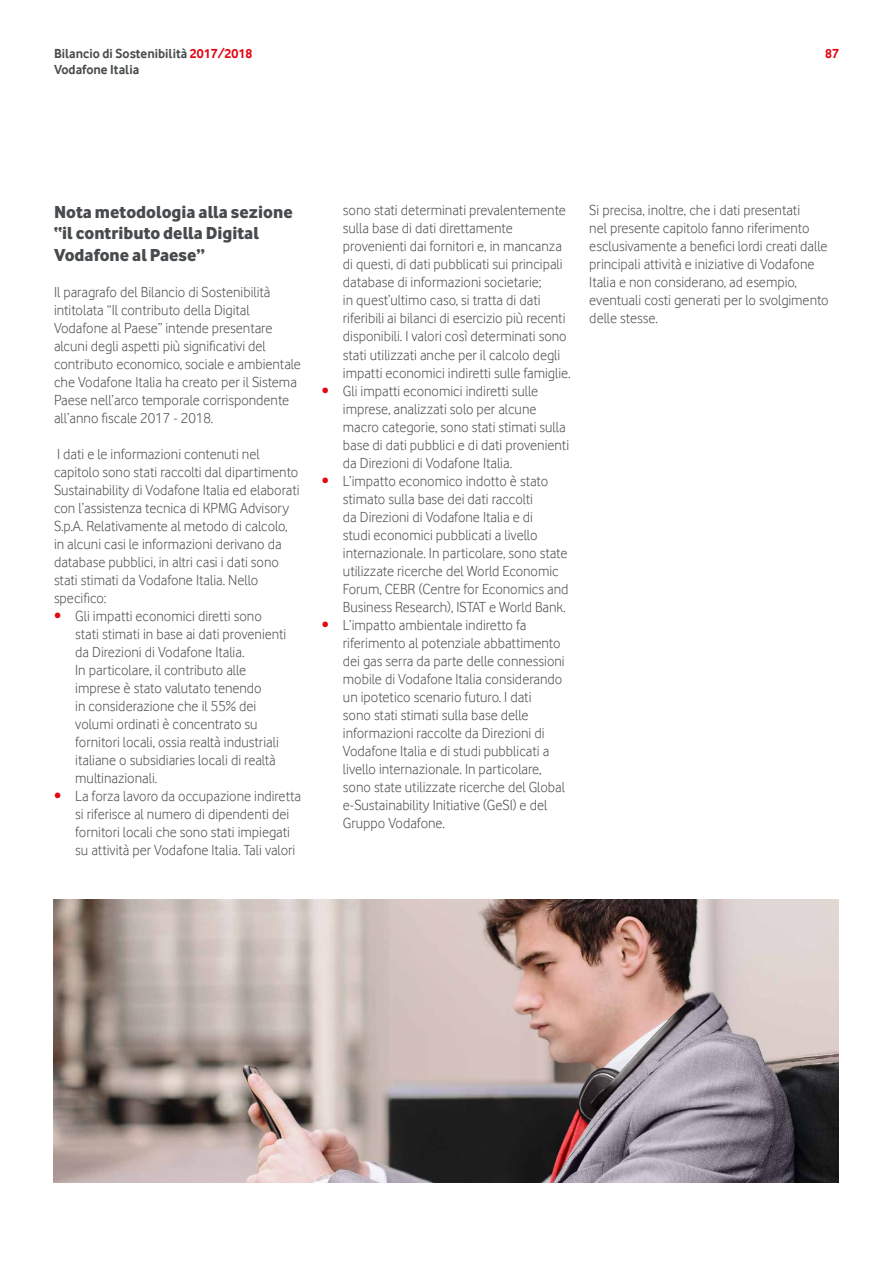
<style>
.page{position:relative;width:893px;height:1263px;background:#fff}
.page>*{position:absolute;margin:0;border:0;box-sizing:border-box;transform-origin:0 0}
.t1{font:700 18px/21.6px "Vodafone Lt";color:#484b4d}
.t2{font:15px/18px "Vodafone Lt";color:#484b4d}
.t3{font:700 13.5px "Vodafone Rg";color:#484b4d}
.t4{font:700 13.5px "Vodafone Rg";color:#e30613}
.s1{color:#e30613}
</style>
<div class="page">
<img style="left:54px;top:899px;width:785px;height:283px">
<p class="t3" style="left:54px;top:46px;width:200px">Bilancio di Sostenibilità <span class="s1">2017/2018</span></p>
<p class="t3" style="left:54px;top:61px;width:87px">Vodafone Italia</p>
<p class="t4" style="left:825px;top:46px;width:15px">87</p>
<p class="t1" style="left:54px;top:200px;width:240px">Nota metodologia alla sezione “il contributo della Digital<br>Vodafone al Paese”</p>
<p class="t2" style="left:54px;top:283px;width:248px">Il paragrafo del Bilancio di Sostenibilità intitolata “Il contributo della Digital Vodafone al Paese” intende presentare alcuni degli aspetti più significativi del contributo economico, sociale e ambientale che Vodafone Italia ha creato per il Sistema Paese nell’arco temporale corrispondente all’anno fiscale 2017 - 2018.</p>
<p class="t2" style="left:54px;top:445px;width:247px">I dati e le informazioni contenuti nel capitolo sono stati raccolti dal dipartimento Sustainability di Vodafone Italia ed elaborati con l’assistenza tecnica di KPMG Advisory S.p.A. Relativamente al metodo di calcolo, in alcuni casi le informazioni derivano da database pubblici, in altri casi i dati sono stati stimati da Vodafone Italia. Nello specifico:</p>
<p class="t2" style="left:75px;top:607px;width:213px;text-indent:-21px"><span class="s1">•</span> Gli impatti economici diretti sono stati stimati in base ai dati provenienti da Direzioni di Vodafone Italia.<br>In particolare, il contributo alle imprese è stato valutato tenendo<br>in considerazione che il 55% dei volumi ordinati è concentrato su fornitori locali, ossia realtà industriali italiane o subsidiaries locali di realtà multinazionali.</p>
<p class="t2" style="left:75px;top:787px;width:227px;text-indent:-21px"><span class="s1">•</span> La forza lavoro da occupazione indiretta si riferisce al numero di dipendenti dei fornitori locali che sono stati impiegati su attività per Vodafone Italia. Tali valori</p>
<p class="t2" style="left:343px;top:201px;width:229px">sono stati determinati prevalentemente sulla base di dati direttamente provenienti dai fornitori e, in mancanza di questi, di dati pubblicati sui principali database di informazioni societarie;<br>in quest’ultimo caso, si tratta di dati riferibili ai bilanci di esercizio più recenti disponibili. I valori così determinati sono stati utilizzati anche per il calcolo degli impatti economici indiretti sulle famiglie.</p>
<p class="t2" style="left:343px;top:381px;width:228px;text-indent:-21px"><span class="s1">•</span> Gli impatti economici indiretti sulle imprese, analizzati solo per alcune macro categorie, sono stati stimati sulla base di dati pubblici e di dati provenienti da Direzioni di Vodafone Italia.</p>
<p class="t2" style="left:343px;top:471px;width:227px;text-indent:-21px"><span class="s1">•</span> L’impatto economico indotto è stato stimato sulla base dei dati raccolti<br>da Direzioni di Vodafone Italia e di<br>studi economici pubblicati a livello internazionale. In particolare, sono state utilizzate ricerche del World Economic Forum, CEBR (Centre for Economics and Business Research), ISTAT e World Bank.</p>
<p class="t2" style="left:343px;top:615px;width:224px;text-indent:-21px"><span class="s1">•</span> L’impatto ambientale indiretto fa riferimento al potenziale abbattimento dei gas serra da parte delle connessioni mobile di Vodafone Italia considerando un ipotetico scenario futuro. I dati<br>sono stati stimati sulla base delle informazioni raccolte da Direzioni di Vodafone Italia e di studi pubblicati a livello internazionale. In particolare, sono state utilizzate ricerche del Global e-Sustainability Initiative (GeSI) e del Gruppo Vodafone.</p>
<p class="t2" style="left:589px;top:201px;width:241px">Si precisa, inoltre, che i dati presentati<br>nel presente capitolo fanno riferimento esclusivamente a benefici lordi creati dalle principali attività e iniziative di Vodafone Italia e non considerano, ad esempio, eventuali costi generati per lo svolgimento delle stesse.</p>
</div>
